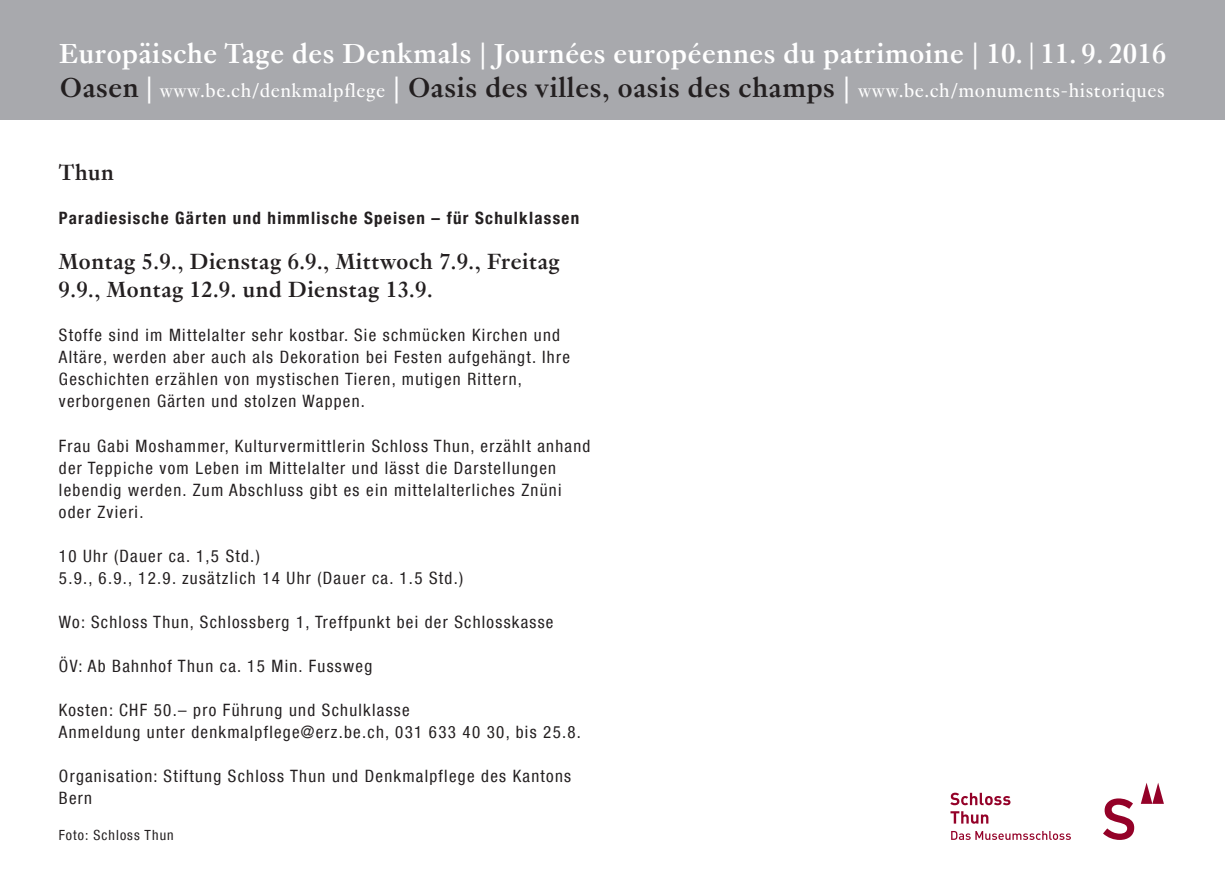
<style>
.page{position:relative;width:1225px;height:874px;background:#fff}
.page>*{position:absolute;margin:0;border:0;box-sizing:border-box;transform-origin:0 0}
.t1{font:700 30px "Genath";letter-spacing:.025em;color:#fff}
.t2{font:700 24px/28.8px "Genath";letter-spacing:.025em;color:#231f20}
.t3{font:20.6px "Genath";letter-spacing:.025em;color:#fff}
.t4{font:condensed 17px/22px "Helvetica Neue LT Com";letter-spacing:.075em;color:#231f20}
.t5{font:700 condensed 17px "Helvetica Neue LT Com";letter-spacing:.075em;color:#231f20}
.t6{font:condensed 14px "Helvetica Neue LT Com";letter-spacing:.075em;color:#231f20}
.s1{font-weight:400}
.s2{font-weight:700;font-size:30px;color:#231f20}
.s3{font-weight:700;font-size:30px}
</style>
<div class="page">
<div style="left:0;top:0;width:1225px;height:119px;background:#a8a9ad"></div>
<svg style="left:1103px;top:798px;width:31px;height:41px"></svg>
<svg style="left:1141px;top:783px;width:23px;height:20px"></svg>
<svg style="left:950px;top:792px;width:60px;height:12px"></svg>
<svg style="left:950px;top:811px;width:38px;height:12px"></svg>
<svg style="left:951px;top:831px;width:120px;height:8px"></svg>
<h1 class="t1" style="left:59px;top:32px;width:1108px">Europäische Tage des Denkmals | Journées européennes du patrimoine | 10. <span class="s1">|</span> 11. 9. 2016</h1>
<p class="t3" style="left:60px;top:76px;width:1106px"><span class="s2">Oasen</span> <span class="s3">|</span> www.be.ch/denkmalpflege <span class="s3">|</span> <span class="s2">Oasis des villes, oasis des champs</span> <span class="s3">|</span> www.be.ch/monuments-historiques</p>
<h2 class="t2" style="left:59px;top:156px;width:56px">Thun</h2>
<p class="t5" style="left:59px;top:208px;width:522px">Paradiesische Gärten und himmlische Speisen – für Schulklassen</p>
<h2 class="t2" style="left:59px;top:244px;width:502px">Montag 5.9., Dienstag 6.9., Mittwoch 7.9., Freitag<br>9.9., Montag 12.9. und Dienstag 13.9.</h2>
<p class="t4" style="left:59px;top:324px;width:512px">Stoffe sind im Mittelalter sehr kostbar. Sie schmücken Kirchen und Altäre, werden aber auch als Dekoration bei Festen aufgehängt. Ihre Geschichten erzählen von mystischen Tieren, mutigen Rittern, verborgenen Gärten und stolzen Wappen.</p>
<p class="t4" style="left:59px;top:434px;width:533px">Frau Gabi Moshammer, Kulturvermittlerin Schloss Thun, erzählt anhand der Teppiche vom Leben im Mittelalter und lässt die Darstellungen lebendig werden. Zum Abschluss gibt es ein mittelalterliches Znüni oder Zvieri.</p>
<p class="t4" style="left:59px;top:544px;width:406px">10 Uhr (Dauer ca. 1,5 Std.)<br>5.9., 6.9., 12.9. zusätzlich 14 Uhr (Dauer ca. 1.5 Std.)</p>
<p class="t4" style="left:59px;top:610px;width:496px">Wo: Schloss Thun, Schlossberg 1, Treffpunkt bei der Schlosskasse</p>
<p class="t4" style="left:59px;top:654px;width:315px">ÖV: Ab Bahnhof Thun ca. 15 Min. Fussweg</p>
<p class="t4" style="left:59px;top:698px;width:523px">Kosten: CHF 50.– pro Führung und Schulklasse<br>Anmeldung unter denkmalpflege@erz.be.ch, 031 633 40 30, bis 25.8.</p>
<p class="t4" style="left:59px;top:764px;width:513px">Organisation: Stiftung Schloss Thun und Denkmalpflege des Kantons<br>Bern</p>
<p class="t6" style="left:59px;top:826px;width:116px">Foto: Schloss Thun</p>
</div>
